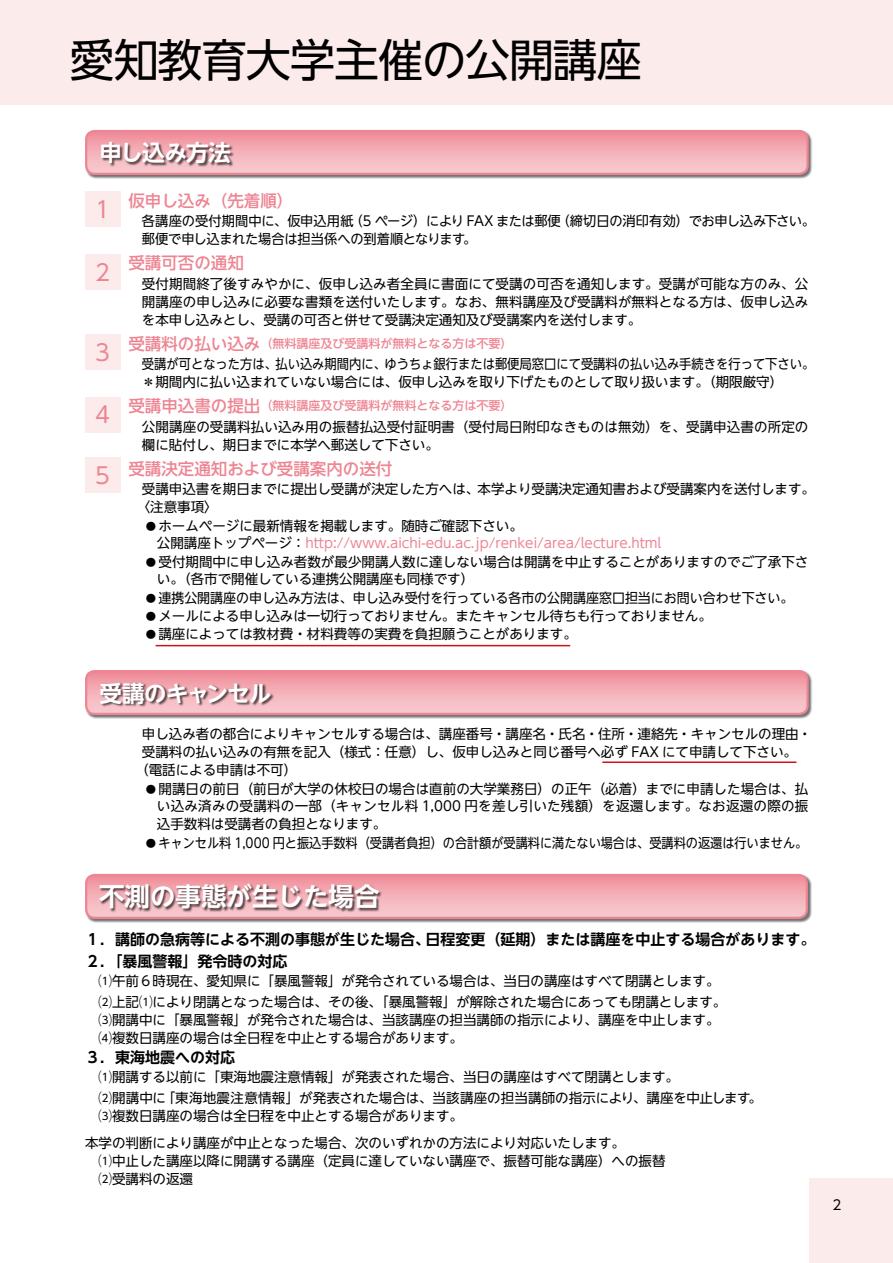
<style>
.page{position:relative;width:893px;height:1263px;background:#fff}
.page>*{position:absolute;margin:0;border:0;box-sizing:border-box;transform-origin:0 0}
.t1{font:45px "UD Shin Go NT Pro";letter-spacing:-.02em;color:#000}
.t2{font:700 25.5px "UD Shin Go NT Pro De";color:#fff}
.t3{font:700 22.5px "UD Shin Go NT Pro De";letter-spacing:-.03em;color:#fff}
.t4{font:22.5px "UD Shin Go NT Pro";color:#ee8593}
.t5{font:500 16.5px "UD Shin Go NT Pro";color:#ee8593}
.t6{font:700 15px/21px "UD Shin Go NT Pro De";color:#000}
.t7{font:13.5px/18px "UD Shin Go NT Pro";color:#000}
.t8{font:13.5px/18px "UD Shin Go NT Pro";color:#000;scale:.91 1}
.t9{font:13.5px "UD Shin Go NT Pro";color:#000;scale:.9 1}
.t10{font:13.5px "UD Shin Go NT Pro";letter-spacing:.02em;color:#000}
.t11{font:500 12px "UD Shin Go NT Pro";color:#ee8593}
.s1{font-size:16.5px}
.s2{font-size:15px}
.s3{color:#ee8593}
</style>
<div class="page">
<div style="left:809px;top:1179px;width:84px;height:84px;background:#fcebeb"></div>
<div style="left:85px;top:130px;width:728px;height:49px;background:#000;opacity:.55"></div>
<svg style="left:86px;top:131px;width:721px;height:43px;background:#f3aeb6"></svg>
<div style="left:85px;top:130px;width:724px;height:45px;border:2px solid #ee8593;border-radius:9px"></div>
<div style="left:85px;top:670px;width:728px;height:49px;background:#000;opacity:.55"></div>
<svg style="left:86px;top:671px;width:721px;height:43px;background:#f3adb6"></svg>
<div style="left:85px;top:670px;width:724px;height:45px;border:2px solid #ee8593;border-radius:9px"></div>
<div style="left:102px;top:142px;width:132px;height:26px;background:#000;opacity:.65"></div>
<div style="left:100px;top:682px;width:175px;height:26px;background:#000;opacity:.65"></div>
<div style="left:85px;top:192px;width:35px;height:35px;background:#fcebeb"></div>
<div style="left:85px;top:254px;width:35px;height:36px;background:#fcebeb"></div>
<div style="left:85px;top:334px;width:35px;height:36px;background:#fcebeb"></div>
<div style="left:85px;top:397px;width:35px;height:35px;background:#fcebeb"></div>
<div style="left:85px;top:457px;width:35px;height:36px;background:#fcebeb"></div>
<hr style="left:602px;top:761px;width:194px;height:2px;background:#d0121b">
<hr style="left:156px;top:645px;width:414px;height:1px;background:#d0121b">
<div style="left:0;top:0;width:893px;height:105px;background:#fcebeb"></div>
<div style="left:85px;top:874px;width:727px;height:49px;background:#000;opacity:.55"></div>
<svg style="left:86px;top:875px;width:721px;height:43px;background:#f3adb6"></svg>
<div style="left:85px;top:874px;width:723px;height:45px;border:2px solid #ee8593;border-radius:9px"></div>
<div style="left:100px;top:884px;width:283px;height:28px;background:#000;opacity:.65"></div>
<h1 class="t1" style="left:70px;top:24px;width:574px">愛知教育大学主催の公開講座</h1>
<h3 class="t3" style="left:99px;top:135px;width:133px">申し込み方法</h3>
<h3 class="t4" style="left:91px;top:191px;width:24px">１</h3>
<h3 class="t4" style="left:95px;top:254px;width:16px">2</h3>
<h3 class="t4" style="left:95px;top:334px;width:16px">3</h3>
<h3 class="t4" style="left:95px;top:397px;width:16px">4</h3>
<h3 class="t4" style="left:95px;top:457px;width:16px">5</h3>
<p class="t5" style="left:128px;top:187px;width:166px">仮申し込み（先着順）</p>
<p class="t7" style="left:142px;top:212px;width:674px">各講座の受付期間中に、仮申込用紙（5 ページ）により FAX または郵便（締切日の消印有効）でお申し込み下さい。郵便で申し込まれた場合は担当係への到着順となります。</p>
<p class="t5" style="left:128px;top:249px;width:117px">受講可否の通知</p>
<p class="t7" style="left:142px;top:274px;width:668px;text-align:justify">受付期間終了後すみやかに、仮申し込み者全員に書面にて受講の可否を通知します。受講が可能な方のみ、公開講座の申し込みに必要な書類を送付いたします。なお、無料講座及び受講料が無料となる方は、仮申し込みを本申し込みとし、受講の可否と併せて受講決定通知及び受講案内を送付します。</p>
<p class="t11" style="left:128px;top:334px;width:385px"><span class="s1">受講料の払い込み</span>（無料講座及び受講料が無料となる方は不要）</p>
<p class="t8" style="left:142px;top:355px;width:740px">受講が可となった方は、払い込み期間内に、ゆうちょ銀行または郵便局窓口にて受講料の払い込み手続きを行って下さい。＊期間内に払い込まれていない場合には、仮申し込みを取り下げたものとして取り扱います。（期限厳守）</p>
<p class="t11" style="left:128px;top:396px;width:385px"><span class="s1">受講申込書の提出</span>（無料講座及び受講料が無料となる方は不要）</p>
<p class="t7" style="left:142px;top:417px;width:668px">公開講座の受講料払い込み用の振替払込受付証明書（受付局日附印なきものは無効）を、受講申込書の所定の欄に貼付し、期日までに本学へ郵送して下さい。</p>
<p class="t5" style="left:128px;top:455px;width:265px">受講決定通知および受講案内の送付</p>
<p class="t7" style="left:142px;top:480px;width:675px">受講申込書を期日までに提出し受講が決定した方へは、本学より受講決定通知書および受講案内を送付します。</p>
<p class="t7" style="left:137px;top:498px;width:82px">〈注意事項〉</p>
<p class="t7" style="left:143px;top:516px;width:381px"><span class="s2">◦</span>ホームページに最新情報を掲載します。随時ご確認下さい。</p>
<p class="t7" style="left:143px;top:533px;width:666px;line-height:18.8px">　公開講座トップページ：<span class="s3">http://www.aichi-edu.ac.jp/renkei/area/lecture.html<br></span><span class="s2">◦</span>受付期間中に申し込み者数が最少開講人数に達しない場合は開講を中止することがありますのでご了承下さ</p>
<p class="t7" style="left:143px;top:570px;width:652px;text-indent:13px">い。（各市で開催している連携公開講座も同様です）<br><span class="s2">◦</span>連携公開講座の申し込み方法は、申し込み受付を行っている各市の公開講座窓口担当にお問い合わせ下さい。<span class="s2">◦</span>メールによる申し込みは一切行っておりません。またキャンセル待ちも行っておりません。<br><span class="s2">◦</span>講座によっては教材費・材料費等の実費を負担願うことがあります。</p>
<h3 class="t3" style="left:99px;top:675px;width:173px">受講のキャンセル</h3>
<p class="t7" style="left:142px;top:725px;width:671px">申し込み者の都合によりキャンセルする場合は、講座番号・講座名・氏名・住所・連絡先・キャンセルの理由・</p>
<p class="t7" style="left:142px;top:743px;width:657px">受講料の払い込みの有無を記入（様式：任意）し、仮申し込みと同じ番号へ必ず FAX にて申請して下さい。</p>
<p class="t7" style="left:135px;top:761px;width:164px">（電話による申請は不可）</p>
<p class="t7" style="left:143px;top:779px;width:666px"><span class="s2">◦</span>開講日の前日（前日が大学の休校日の場合は直前の大学業務日）の正午（必着）までに申請した場合は、払</p>
<p class="t10" style="left:157px;top:795px;width:653px">い込み済みの受講料の一部（キャンセル料 1,000 円を差し引いた残額）を返還します。なお返還の際の振</p>
<p class="t7" style="left:157px;top:815px;width:231px">込手数料は受講者の負担となります。</p>
<p class="t9" style="left:143px;top:832px;width:739px"><span class="s2">◦</span>キャンセル料 1,000 円と振込手数料（受講者負担）の合計額が受講料に満たない場合は、受講料の返還は行いません。</p>
<h2 class="t2" style="left:99px;top:875px;width:282px">不測の事態が生じた場合</h2>
<p class="t6" style="left:85px;top:929px;width:732px">１．講師の急病等による不測の事態が生じた場合、日程変更（延期）または講座を中止する場合があります。<br>２．「暴風警報」発令時の対応</p>
<p class="t7" style="left:85px;top:970px;width:643px;line-height:21px;text-align:center">⑴午前６時現在、愛知県に「暴風警報」が発令されている場合は、当日の講座はすべて閉講とします。　⑵上記⑴により閉講となった場合は、その後、「暴風警報」が解除された場合にあっても閉講とします。</p>
<p class="t7" style="left:85px;top:1011px;width:636px">　⑶開講中に「暴風警報」が発令された場合は、当該講座の担当講師の指示により、講座を中止します。　⑷複数日講座の場合は全日程を中止とする場合があります。</p>
<p class="t6" style="left:85px;top:1046px;width:151px">３．東海地震への対応</p>
<p class="t7" style="left:85px;top:1066px;width:679px;line-height:21px;text-indent:14px">⑴開講する以前に「東海地震注意情報」が発表された場合、当日の講座はすべて閉講とします。<br>　⑵開講中に「東海地震注意情報」が発表された場合は、当該講座の担当講師の指示により、講座を中止します。</p>
<p class="t7" style="left:85px;top:1102px;width:541px;line-height:26.5px">　⑶複数日講座の場合は全日程を中止とする場合があります。<br>本学の判断により講座が中止となった場合、次のいずれかの方法により対応いたします。</p>
<p class="t7" style="left:85px;top:1151px;width:582px">　⑴中止した講座以降に開講する講座（定員に達していない講座で、振替可能な講座）への振替　⑵受講料の返還</p>
<p class="t7" style="left:832px;top:1196px;width:10px">2</p>
</div>
